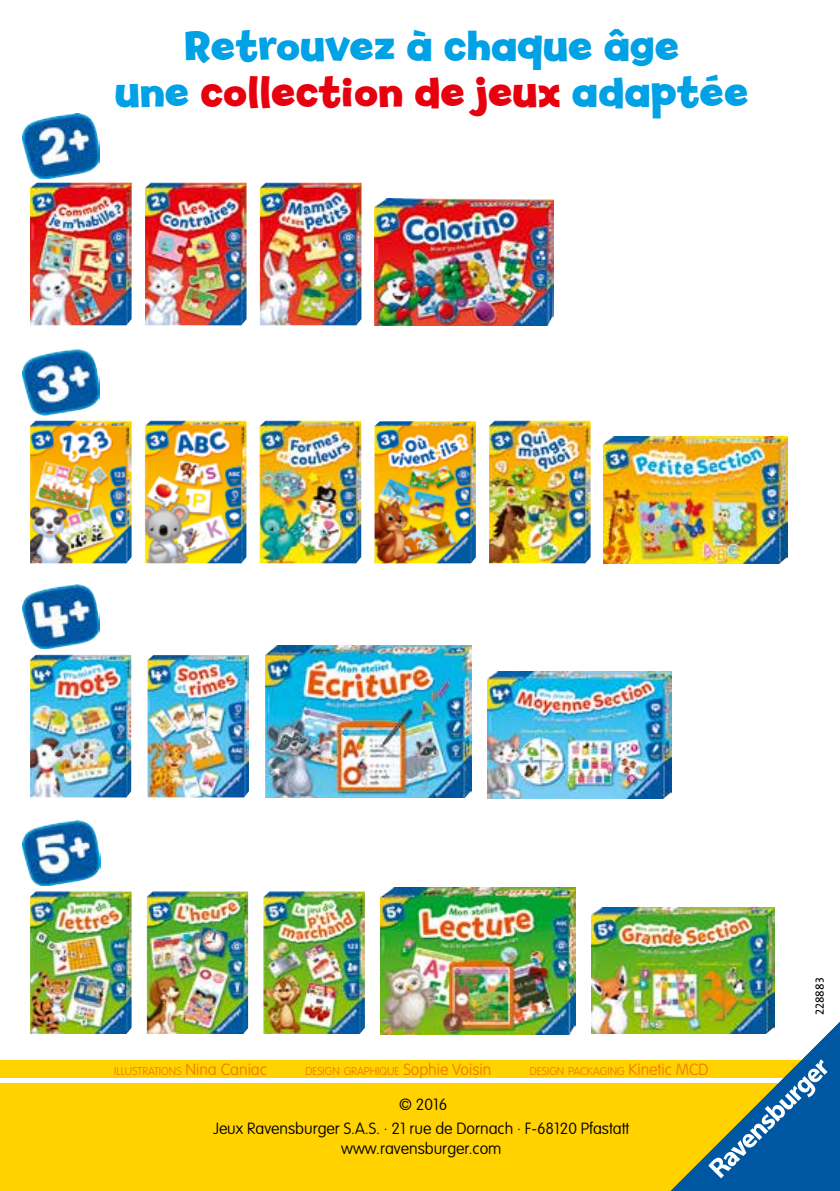
<style>
.page{position:relative;width:840px;height:1191px;background:#fff}
.page>*{position:absolute;margin:0;border:0;box-sizing:border-box;transform-origin:0 0}
.t1{font:700 44px/45.6px "Billy";color:#00a1e5;text-align:center}
.t2{font:100 16px/23.2px "VAG Rounded";color:#000;text-align:center}
.t3{font:12px "The Sans Caps";color:#000}
.t4{font:100 11.2px "VAG Rounded";color:#f17900}
.s1{color:#e7000e}
.s2{font-size:16px}
</style>
<div class="page">
<img style="left:23px;top:349px;width:76px;height:66px">
<img style="left:23px;top:113px;width:76px;height:66px">
<img style="left:30px;top:421px;width:102px;height:142px">
<img style="left:145px;top:421px;width:101px;height:142px">
<img style="left:259px;top:421px;width:102px;height:142px">
<img style="left:374px;top:421px;width:101px;height:142px">
<img style="left:489px;top:421px;width:101px;height:142px">
<img style="left:603px;top:436px;width:184px;height:127px">
<img style="left:30px;top:183px;width:102px;height:142px">
<img style="left:145px;top:183px;width:101px;height:142px">
<img style="left:260px;top:183px;width:101px;height:142px">
<img style="left:374px;top:198px;width:179px;height:127px">
<div style="left:0;top:1083px;width:839px;height:108px;background:#ffd200"></div>
<div style="left:0;top:1060px;width:839px;height:17px;background:#ffd200"></div>
<img style="left:23px;top:820px;width:77px;height:65px">
<img style="left:23px;top:584px;width:76px;height:65px">
<img style="left:30px;top:655px;width:101px;height:142px">
<img style="left:147px;top:655px;width:102px;height:142px">
<img style="left:265px;top:645px;width:206px;height:152px">
<img style="left:487px;top:671px;width:184px;height:127px">
<img style="left:30px;top:891px;width:101px;height:143px">
<img style="left:147px;top:891px;width:101px;height:143px">
<img style="left:591px;top:907px;width:183px;height:127px">
<img style="left:380px;top:888px;width:195px;height:146px">
<img style="left:263px;top:891px;width:101px;height:143px">
<svg style="left:669px;top:1020px;width:171px;height:171px"></svg>
<h1 class="t1" style="left:115px;top:24px;width:635px">Retrouvez à chaque âge<br>une <span class="s1">collection de jeux</span> adaptée</h1>
<p class="t4" style="left:114px;top:1065px;width:154px">ILLUSTRATIONS <span class="s2">Nina Caniac</span></p>
<p class="t4" style="left:305px;top:1065px;width:187px">DESIGN GRAPHIQUE <span class="s2">Sophie Voisin</span></p>
<p class="t4" style="left:529px;top:1065px;width:180px">DESIGN PACKAGING <span class="s2">Kinetic MCD</span></p>
<p class="t2" style="left:213px;top:1093px;width:417px">© 2016<br>Jeux Ravensburger S.A.S. . 21 rue de Dornach . F-68120 Pfastatt</p>
<p class="t2" style="left:341px;top:1137px;width:162px">www.ravensburger.com</p>
<p class="t3" style="left:809px;top:1015px;width:39px;rotate:-90deg">228883</p>
</div>
